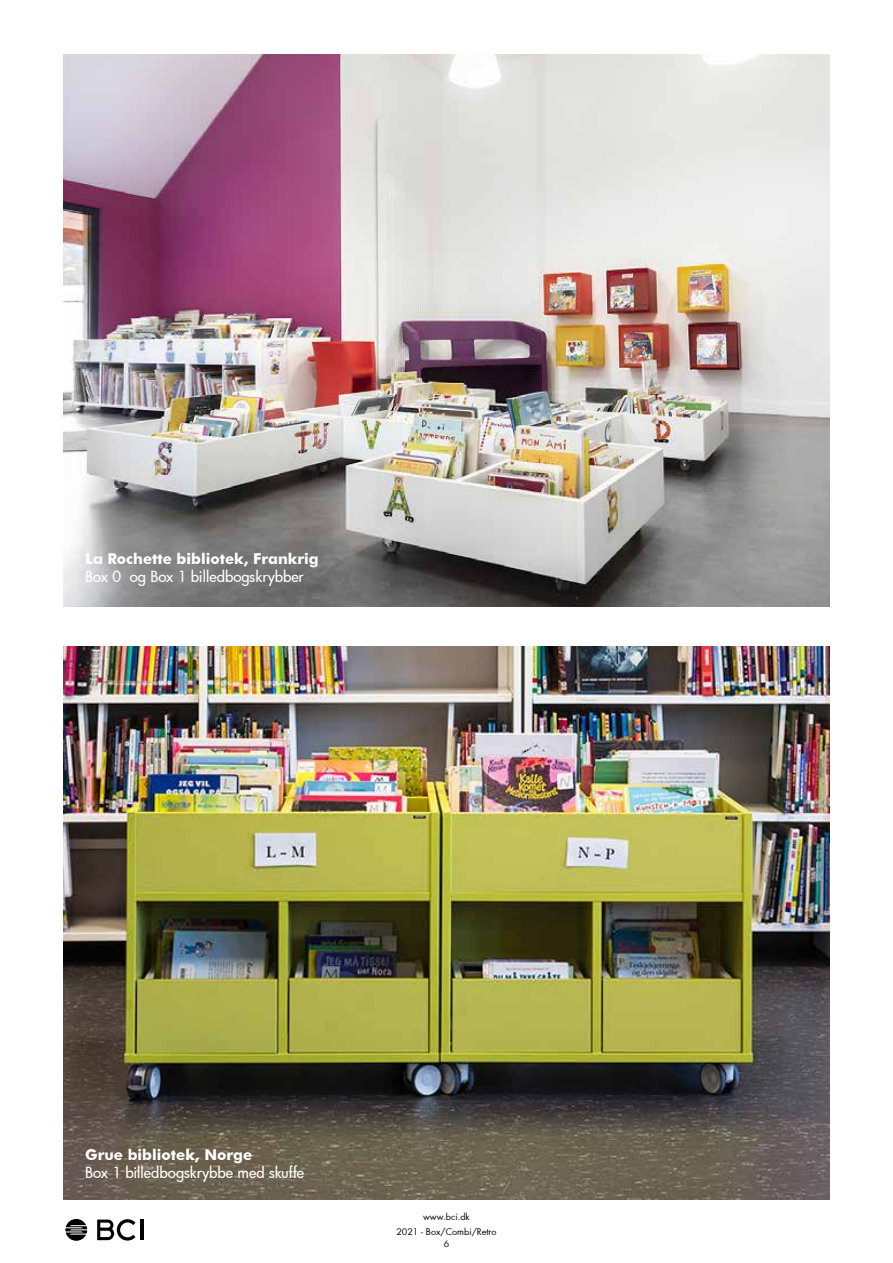
<style>
.page{position:relative;width:893px;height:1263px;background:#fff}
.page>*{position:absolute;margin:0;border:0;box-sizing:border-box;transform-origin:0 0}
.t1{font:500 15px "Futura";color:#fff}
.t2{font:700 15px "Futura BT";color:#fff}
.t3{font:9px "Futura";color:#000}
</style>
<div class="page">
<img style="left:64px;top:646px;width:765px;height:553px">
<img style="left:64px;top:54px;width:765px;height:553px">
<hr style="left:140px;top:1219px;width:3px;height:21px;background:#000">
<svg style="left:97px;top:1219px;width:39px;height:21px"></svg>
<svg style="left:65px;top:1219px;width:22px;height:22px"></svg>
<p class="t2" style="left:85px;top:549px;width:235px">La Rochette bibliotek, Frankrig</p>
<p class="t1" style="left:85px;top:566px;width:220px">Box 0 og Box 1 billedbogskrybber</p>
<p class="t2" style="left:85px;top:1145px;width:169px">Grue bibliotek, Norge</p>
<p class="t1" style="left:85px;top:1162px;width:221px">Box 1 billedbogskrybbe med skuffe</p>
<p class="t3" style="left:423px;top:1210px;width:48px">www.bci.dk</p>
<p class="t3" style="left:396px;top:1226px;width:102px">2021 - Box/Combi/Retro</p>
<p class="t3" style="left:444px;top:1238px;width:7px">6</p>
</div>
